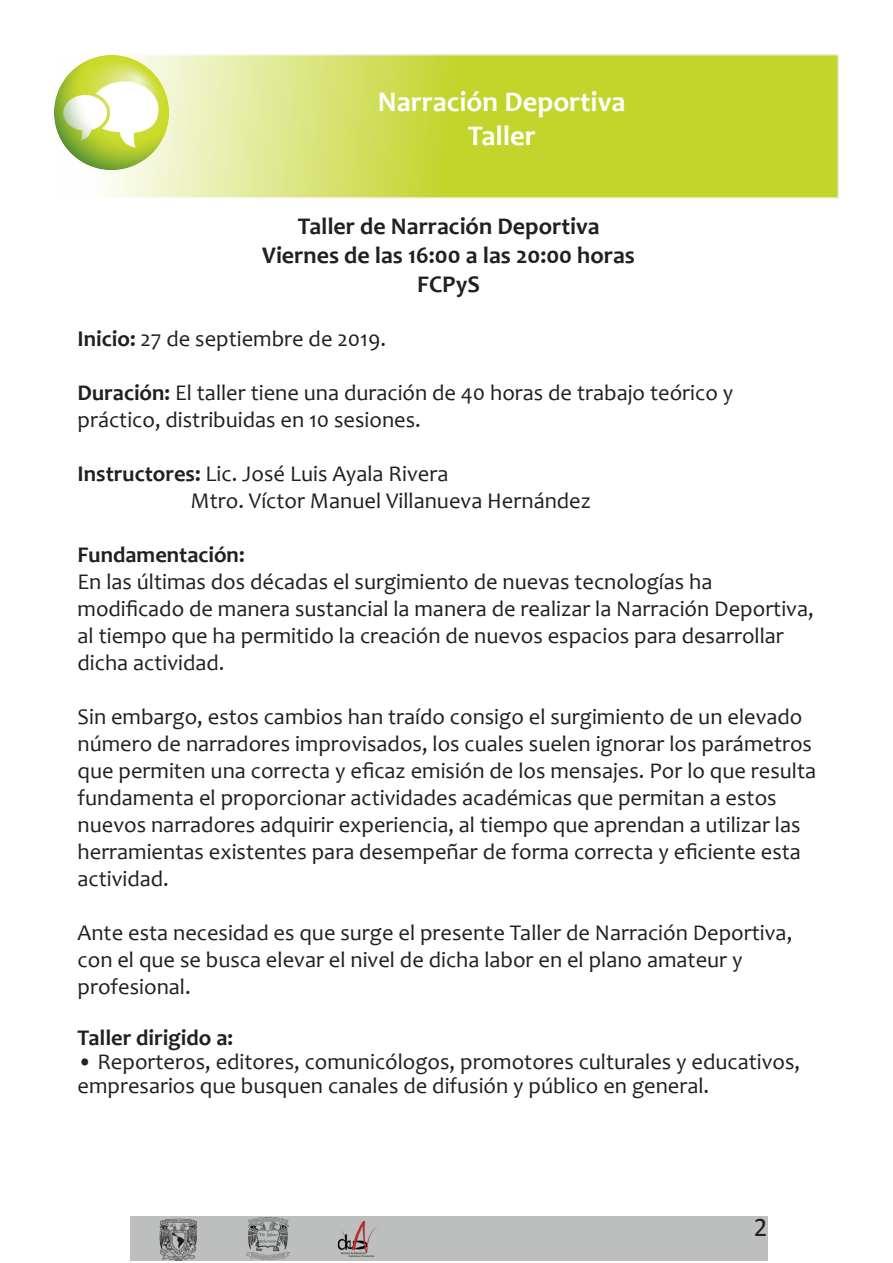
<style>
.page{position:relative;width:893px;height:1263px;background:#fff}
.page>*{position:absolute;margin:0;border:0;box-sizing:border-box;transform-origin:0 0}
.t1{font:700 28.5px "Candara";color:#fff}
.t2{font:27px "Calibri";color:#231f20}
.t3{font:700 24px "Candara";color:#231f20}
.t4{font:22.5px/27px "Candara";color:#231f20}
.t5{font:700 22.5px "Candara";color:#231f20}
.s1{font-weight:700}
</style>
<div class="page">
<svg style="left:105px;top:54px;width:734px;height:145px;background:#cddc54"></svg>
<img style="left:54px;top:55px;width:115px;height:115px">
<div style="left:130px;top:1216px;width:637px;height:45px;background:#bdbfbf"></div>
<img style="left:337px;top:1221px;width:40px;height:37px">
<img style="left:159px;top:1218px;width:38px;height:43px">
<img style="left:247px;top:1217px;width:42px;height:43px">
<p class="t1" style="left:378px;top:84px;width:249px">Narración Deportiva</p>
<p class="t1" style="left:468px;top:118px;width:70px">Taller</p>
<p class="t3" style="left:298px;top:211px;width:303px">Taller de Narración Deportiva</p>
<p class="t3" style="left:262px;top:240px;width:374px">Viernes de las 16:00 a las 20:00 horas</p>
<p class="t3" style="left:417px;top:269px;width:64px">FCPyS</p>
<p class="t4" style="left:78px;top:325px;width:310px"><span class="s1">Inicio:</span> 27 de septiembre de 2019.</p>
<p class="t4" style="left:78px;top:379px;width:657px"><span class="s1">Duración:</span> El taller tiene una duración de 40 horas de trabajo teórico y práctico, distribuidas en 10 sesiones.</p>
<p class="t4" style="left:78px;top:460px;width:372px"><span class="s1">Instructores:</span> Lic. José Luis Ayala Rivera</p>
<p class="t4" style="left:190px;top:487px;width:402px">Mtro. Víctor Manuel Villanueva Hernández</p>
<p class="t5" style="left:78px;top:540px;width:169px">Fundamentación:</p>
<p class="t4" style="left:78px;top:568px;width:738px">En las últimas dos décadas el surgimiento de nuevas tecnologías ha modificado de manera sustancial la manera de realizar la Narración Deportiva, al tiempo que ha permitido la creación de nuevos espacios para desarrollar dicha actividad.</p>
<p class="t4" style="left:78px;top:703px;width:740px">Sin embargo, estos cambios han traído consigo el surgimiento de un elevado número de narradores improvisados, los cuales suelen ignorar los parámetros que permiten una correcta y eficaz emisión de los mensajes. Por lo que resulta fundamenta el proporcionar actividades académicas que permitan a estos nuevos narradores adquirir experiencia, al tiempo que aprendan a utilizar las herramientas existentes para desempeñar de forma correcta y eficiente esta actividad.</p>
<p class="t4" style="left:78px;top:919px;width:716px">Ante esta necesidad es que surge el presente Taller de Narración Deportiva, con el que se busca elevar el nivel de dicha labor en el plano amateur y profesional.</p>
<p class="t5" style="left:78px;top:1023px;width:157px">Taller dirigido a:</p>
<p class="t4" style="left:78px;top:1049px;width:724px;line-height:24px">• Reporteros, editores, comunicólogos, promotores culturales y educativos, empresarios que busquen canales de difusión y público en general.</p>
<p class="t2" style="left:754px;top:1210px;width:15px">2</p>
</div>
